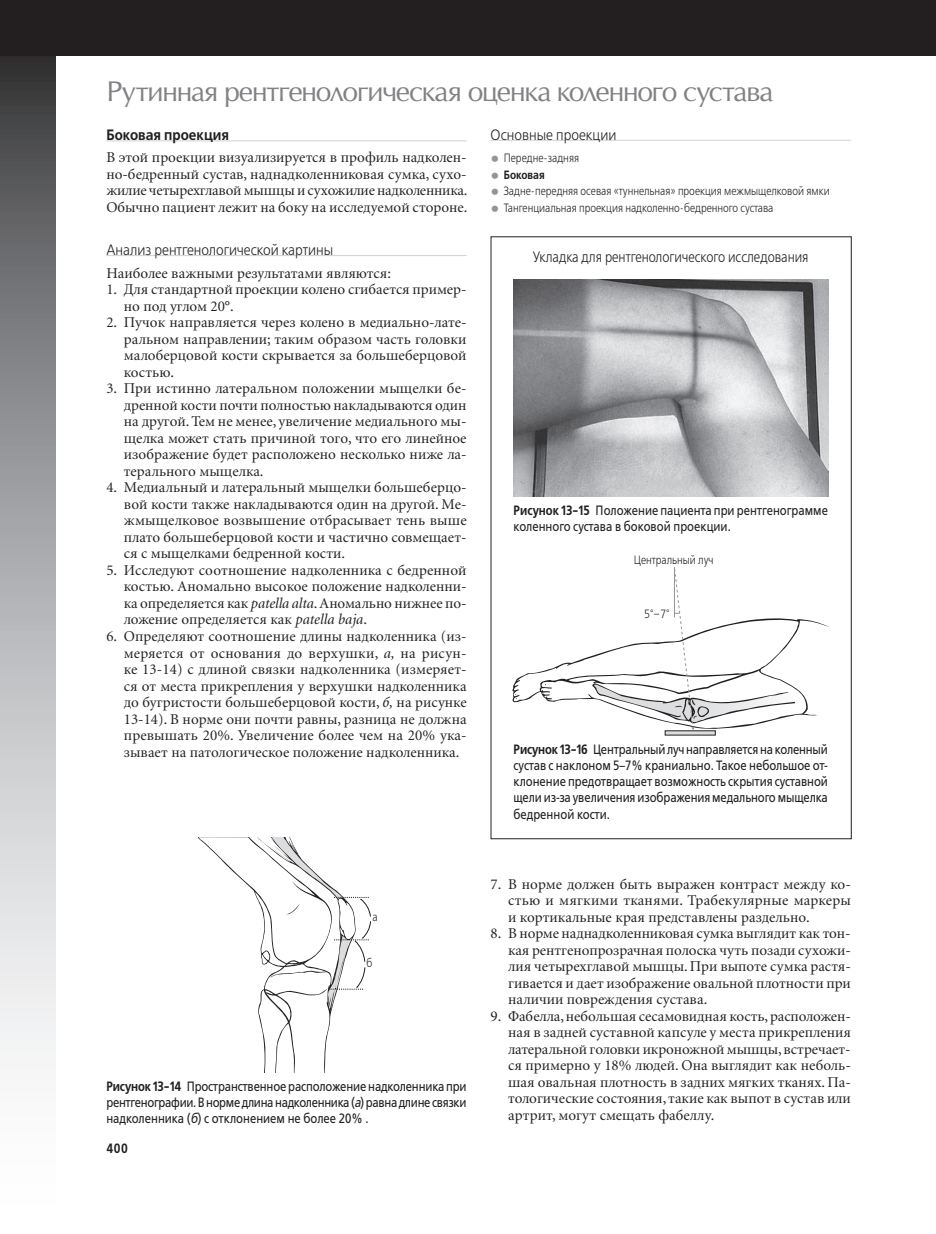
<style>
.page{position:relative;width:936px;height:1234px;background:#fff}
.page>*{position:absolute;margin:0;border:0;box-sizing:border-box;transform-origin:0 0}
.t1{font:27px "Opium New";letter-spacing:-.045em;color:#808285}
.t2{font:15px/16.5px "Minion Cyr";color:#231f20;text-align:justify}
.t3{font:15px "Free Set Light C";color:#231f20;scale:.9 1}
.t4{font:15px "Free Set Light C";color:#231f20;scale:.84 1}
.t5{font:15px "Free Set Demi C";color:#231f20;scale:.9 1}
.t6{font:13.5px/16.2px "Free Set C";color:#231f20;text-align:justify;scale:.84 1}
.t7{font:700 13.5px "Free Set C";color:#231f20;scale:.84 1}
.t8{font:12px "Free Set Light C";color:#231f20;scale:.84 1}
.t9{font:12px "Free Set Demi C";color:#231f20;scale:.84 1}
.s1{font-style:italic}
.s2{font-weight:700}
.s3{font-family:"Free Set C";font-size:18px;color:#939598}
</style>
<div class="page">
<svg style="left:0;top:0;width:55px;height:1060px;background:#a3a4a6"></svg>
<div style="left:1px;top:0;width:934px;height:55px;background:#231f20"></div>
<svg style="left:198px;top:837px;width:173px;height:236px"></svg>
<hr style="left:106px;top:140px;width:360px;height:1px;background:#d1d2d4">
<hr style="left:106px;top:255px;width:360px;height:1px;background:#d1d2d4">
<hr style="left:490px;top:140px;width:360px;height:1px;background:#d1d2d4">
<img style="left:513px;top:279px;width:315px;height:217px">
<svg style="left:664px;top:730px;width:51px;height:5px"></svg>
<svg style="left:512px;top:567px;width:317px;height:163px"></svg>
<h1 class="t1" style="left:106px;top:74px;width:668px">Рутинная рентгенологическая оценка коленного сустава</h1>
<p class="t5" style="left:106px;top:127px;width:138px">Боковая проекция</p>
<p class="t2" style="left:106px;top:149px;width:362px">В этой проекции визуализируется в профиль надколен‑ но‑бедренный сустав, наднадколенниковая сумка, сухо‑ жилие четырехглавой мышцы и сухожилие надколенника.<br>Обычно пациент лежит на боку на исследуемой стороне.</p>
<p class="t3" style="left:106px;top:242px;width:253px">Анализ рентгенологической картины</p>
<p class="t2" style="left:106px;top:264px;width:286px">Наиболее важными результатами являются:</p>
<p class="t2" style="left:124px;top:281px;width:344px;text-indent:-17px">1. Для стандартной проекции колено сгибается пример‑ но под углом 20°.</p>
<p class="t2" style="left:124px;top:314px;width:344px;text-indent:-17px">2. Пучок направляется через колено в медиально‑лате‑ ральном направлении; таким образом часть головки малоберцовой кости скрывается за большеберцовой костью.</p>
<p class="t2" style="left:124px;top:380px;width:344px;text-indent:-17px">3. При истинно латеральном положении мыщелки бе‑ дренной кости почти полностью накладываются один на другой. Тем не менее, увеличение медиального мы‑ щелка может стать причиной того, что его линейное изображение будет расположено несколько ниже ла‑ терального мыщелка.</p>
<p class="t2" style="left:124px;top:479px;width:344px;text-indent:-17px">4. Медиальный и латеральный мыщелки большеберцо‑ вой кости также накладываются один на другой. Ме‑ жмыщелковое возвышение отбрасывает тень выше плато большеберцовой кости и частично совмещает‑ ся с мыщелками бедренной кости.</p>
<p class="t2" style="left:124px;top:561px;width:344px;text-indent:-17px">5. Исследуют соотношение надколенника с бедренной костью. Аномально высокое положение надколенни‑ ка определяется как <span class="s1">patella alta</span>. Аномально нижнее по‑ ложение определяется как <span class="s1">patella baja</span>.</p>
<p class="t2" style="left:124px;top:627px;width:344px;text-indent:-17px">6. Определяют соотношение длины надколенника (из‑ меряется от основания до верхушки, <span class="s1">а,</span> на рисун‑ ке 13‑14) с длиной связки надколенника (измеряет‑ ся от места прикрепления у верхушки надколенника до бугристости большеберцовой кости, <span class="s1">б,</span> на рисунке 13‑14). В норме они почти равны, разница не должна превышать 20%. Увеличение более чем на 20% ука‑ зывает на патологическое положение надколенника.</p>
<p class="t8" style="left:372px;top:910px;width:8px">a</p>
<p class="t8" style="left:366px;top:956px;width:9px">б</p>
<p class="t6" style="left:106px;top:1077px;width:430px"><span class="s2">Рисунок 13‑14</span> Пространственное расположение надколенника при рентгенографии. Внорме длина надколенника (<span class="s1">а</span>) равна длине связки надколенника (<span class="s1">б</span>) с отклонением не более 20% .</p>
<p class="t7" style="left:106px;top:1140px;width:27px">400</p>
<p class="t3" style="left:490px;top:127px;width:141px">Основные проекции</p>
<p class="t8" style="left:490px;top:152px;width:107px"><span class="s3">•</span> Передне-задняя</p>
<p class="t9" style="left:490px;top:168px;width:66px"><span class="s3">•</span> Боковая</p>
<p class="t8" style="left:490px;top:185px;width:405px"><span class="s3">•</span> Задне- передняя осевая «туннельная» проекция межмыщелковой ямки</p>
<p class="t8" style="left:490px;top:201px;width:338px"><span class="s3">•</span> Тангенциальная проекция надколенно‑бедренного сустава</p>
<p class="t4" style="left:533px;top:249px;width:329px">Укладка для рентгенологического исследования</p>
<p class="t6" style="left:513px;top:502px;width:376px"><span class="s2">Рисунок 13‑15</span> Положение пациента при рентгенограмме коленного сустава в боковой проекции.</p>
<p class="t8" style="left:633px;top:554px;width:97px">Центральный луч</p>
<p class="t8" style="left:644px;top:607px;width:32px">5°–7°</p>
<p class="t6" style="left:513px;top:740px;width:376px"><span class="s2">Рисунок 13‑16</span> Центральный луч направляется на коленный сустав с наклоном 5–7% краниально. Такое небольшое от&shy;клонение предотвращает возможность скрытия суставной щели из‑за увеличения изображения медального мыщелка бедренной кости.</p>
<p class="t2" style="left:508px;top:875px;width:344px;text-indent:-17px">7. В норме должен быть выражен контраст между ко‑ стью и мягкими тканями. Трабекулярные маркеры и кортикальные края представлены раздельно.</p>
<p class="t2" style="left:508px;top:924px;width:344px;text-indent:-17px">8. В норме наднадколенниковая сумка выглядит как тон‑ кая рентгенопрозрачная полоска чуть позади сухожи‑ лия четырехглавой мышцы. При выпоте сумка растя‑ гивается и дает изображение овальной плотности при наличии повреждения сустава.</p>
<p class="t2" style="left:508px;top:1007px;width:344px;text-indent:-17px">9. Фабелла, небольшая сесамовидная кость, расположен‑ ная в задней суставной капсуле у места прикрепления латеральной головки икроножной мышцы, встречает‑ ся примерно у 18% людей. Она выглядит как неболь‑ шая овальная плотность в задних мягких тканях. Па‑ тологические состояния, такие как выпот в сустав или артрит, могут смещать фабеллу.</p>
</div>
